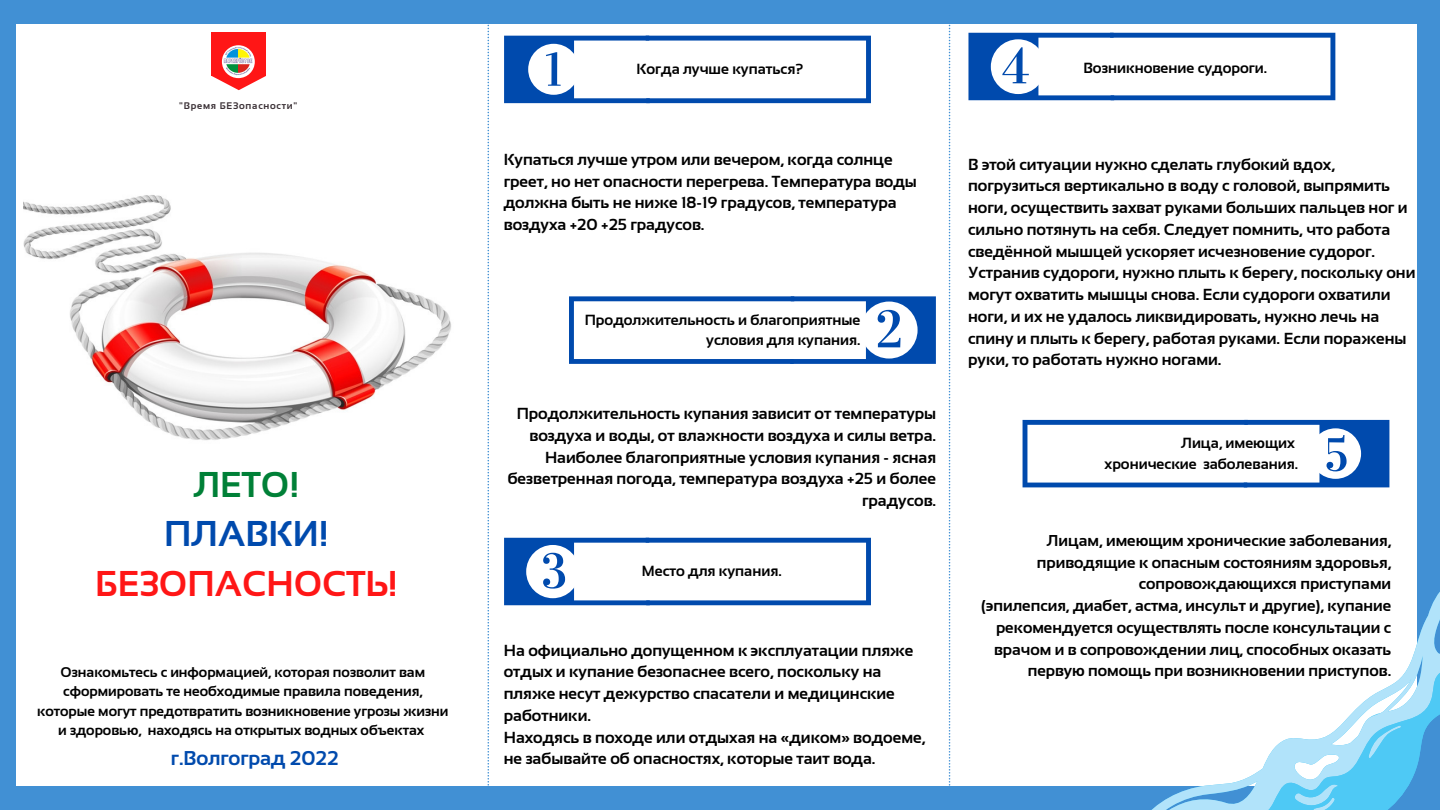
<style>
.page{position:relative;width:1440px;height:810px;background:#4190d4}
.page>*{position:absolute;margin:0;border:0;box-sizing:border-box;transform-origin:0 0}
.t1{font:700 35.8px "Sansation";color:#ff1616}
.t2{font:700 35.8px "Sansation";color:#004aad}
.t3{font:700 35.8px "Sansation";color:#008037}
.t4{font:700 20px "Sansation";color:#004aad}
.t5{font:700 16px/21.8px "Sansation";color:#000}
.t6{font:700 15.7px/21.8px "Sansation";color:#000;text-align:right}
.t7{font:700 14.7px/20.2px "Sansation";color:#000;text-align:right}
.t8{font:700 14.1px/19.6px "Sansation";color:#000;text-align:center}
.t9{font:700 9.6px "Sansation";letter-spacing:.08em;color:#3a3035}
</style>
<div class="page">
<div style="left:17px;top:24px;width:1400px;height:762px;background:#fff"></div>
<svg style="left:212px;top:76px;width:54px;height:14px"></svg>
<div style="left:212px;top:33px;width:54px;height:43px;background:#ff1616"></div>
<img style="left:222px;top:45px;width:33px;height:33px;border-radius:50%">
<svg style="left:488px;top:24px;width:1px;height:762px"></svg>
<svg style="left:949px;top:24px;width:1px;height:762px"></svg>
<svg style="left:1423px;top:592px;width:17px;height:34px"></svg>
<svg style="left:1151px;top:626px;width:289px;height:184px"></svg>
<img style="left:24px;top:195px;width:427px;height:245px">
<svg style="left:504px;top:36px;width:367px;height:67px"></svg>
<svg style="left:569px;top:296px;width:367px;height:68px"></svg>
<svg style="left:504px;top:538px;width:367px;height:67px"></svg>
<svg style="left:968px;top:33px;width:367px;height:67px"></svg>
<svg style="left:1023px;top:420px;width:366px;height:67px"></svg>
<p class="t9" style="left:179px;top:101px;width:120px">"Время БЕЗопасности"</p>
<p class="t3" style="left:194px;top:465px;width:107px">ЛЕТО!</p>
<p class="t2" style="left:164px;top:514px;width:166px">ПЛАВКИ!</p>
<p class="t1" style="left:95px;top:564px;width:304px">БЕЗОПАСНОСТЬ!</p>
<p class="t8" style="left:37px;top:662px;width:413px">Ознакомьтесь с информацией, которая позволит вам сформировать те необходимые правила поведения, которые могут предотвратить возникновение угрозы жизни и здоровью, находясь на открытых водных объектах</p>
<p class="t4" style="left:171px;top:747px;width:169px">г.Волгоград 2022</p>
<p class="t7" style="left:637px;top:59px;width:168px">Когда лучше купаться?</p>
<p class="t7" style="left:1083px;top:58px;width:185px">Возникновение судороги.</p>
<p class="t5" style="left:504px;top:148px;width:415px">Купаться лучше утром или вечером, когда солнце греет, но нет опасности перегрева. Температура воды должна быть не ниже 18-19 градусов, температура воздуха +20 +25 градусов.</p>
<p class="t7" style="left:585px;top:310px;width:277px">Продолжительность и благоприятные условия для купания.</p>
<p class="t5" style="left:517px;top:403px;width:421px;text-align:right">Продолжительность купания зависит от температуры воздуха и воды, от влажности воздуха и силы ветра.</p>
<p class="t5" style="left:508px;top:446px;width:430px;text-align:right">Наиболее благоприятные условия купания - ясная безветренная погода, температура воздуха +25 и более градусов.</p>
<p class="t7" style="left:642px;top:561px;width:141px">Место для купания.</p>
<p class="t5" style="left:504px;top:639px;width:411px">На официально допущенном к эксплуатации пляже отдых и купание безопаснее всего, поскольку на пляже несут дежурство спасатели и медицинские работники.</p>
<p class="t5" style="left:504px;top:726px;width:423px">Находясь в походе или отдыхая на «диком» водоеме, не забывайте об опасностях, которые таит вода.</p>
<p class="t5" style="left:968px;top:153px;width:449px">В этой ситуации нужно сделать глубокий вдох, погрузиться вертикально в воду с головой, выпрямить ноги, осуществить захват руками больших пальцев ног и сильно потянуть на себя. Следует помнить, что работа сведённой мышцей ускоряет исчезновение судорог.<br>Устранив судороги, нужно плыть к берегу, поскольку они могут охватить мышцы снова. Если судороги охватили ноги, и их не удалось ликвидировать, нужно лечь на спину и плыть к берегу, работая руками. Если поражены руки, то работать нужно ногами.</p>
<p class="t7" style="left:1181px;top:433px;width:115px">Лица, имеющих</p>
<p class="t7" style="left:1105px;top:454px;width:195px">хронические заболевания.</p>
<p class="t6" style="left:1037px;top:529px;width:356px">Лицам, имеющим хронические заболевания, приводящие к опасным состояниям здоровья, сопровождающихся приступами</p>
<p class="t6" style="left:981px;top:595px;width:411px">(эпилепсия, диабет, астма, инсульт и другие), купание рекомендуется осуществлять после консультации с врачом и в сопровождении лиц, способных оказать первую помощь при возникновении приступов.</p>
</div>
